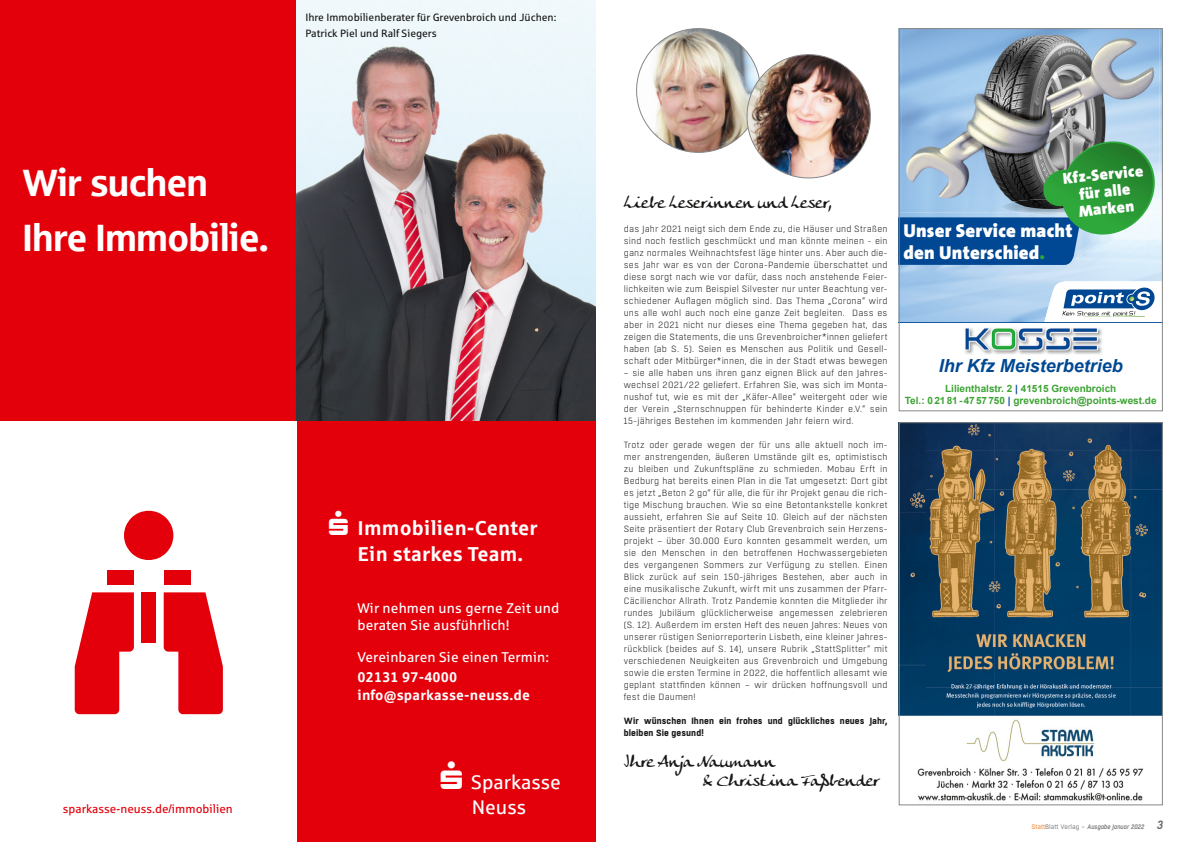
<style>
.page{position:relative;width:1191px;height:842px;background:#fff}
.page>*{position:absolute;margin:0;border:0;box-sizing:border-box;transform-origin:0 0}
.t1{font:38.1px/55.1px "Sparkasse Head";color:#fff}
.t2{font:700 20.1px/26.2px "Sparkasse Rg";letter-spacing:.01em;color:#fff}
.t3{font:19.8px/24.9px "Sparkasse Rg";color:#fff}
.t4{font:900 18.8px/21.9px "The Sans";letter-spacing:.01em;color:#fff}
.t5{font:italic 700 18px "Arial";color:#004893}
.Headline{font:17px "Anke Calligraphic FG";letter-spacing:.04em;color:#181716}
.t6{font:900 16px/17.1px "The Sans";color:#fff;text-align:center}
.t7{font:14.1px/16.1px "Sparkasse Rg";letter-spacing:.01em;color:#fff}
.t8{font:700 14.1px "Sparkasse Rg";letter-spacing:.01em;color:#fff}
.t9{font:11.9px "Sparkasse Rg";color:#e3000b}
.t10{font:10.6px/15.5px "Sparkasse Rg";color:#181716}
.t11{font:700 10px/12px "Arial";color:#3ca432;text-align:center}
.Fließtext{font:300 9px/12px "Boxed";letter-spacing:.015em;color:#181716;text-align:justify}
.Fließtext-2{font:700 9px/12px "Boxed";letter-spacing:.01em;color:#181716}
.t12{font:italic 500 6.5px "Boxed";color:#6e6e6e}
.s1{font-weight:700}
.s2{color:#29a838}
.s3{color:#004893}
.s4{font-weight:400;font-style:normal;color:#ee7113}
.s5{font-weight:400;font-style:normal}
.s6{font-weight:600;font-size:12px}
</style>
<div class="page">
<div style="left:141px;top:592px;width:15px;height:51px;background:#e3000b"></div>
<div style="left:164px;top:570px;width:26px;height:15px;background:#e3000b"></div>
<svg style="left:164px;top:592px;width:59px;height:122px"></svg>
<div style="left:107px;top:570px;width:27px;height:15px;background:#e3000b"></div>
<svg style="left:75px;top:592px;width:59px;height:122px"></svg>
<svg style="left:124px;top:511px;width:49px;height:49px"></svg>
<div style="left:0;top:0;width:297px;height:421px;background:#e3000b"></div>
<div style="left:297px;top:421px;width:298px;height:421px;background:#e3000b"></div>
<img style="left:297px;top:0;width:298px;height:421px">
<img style="left:901px;top:424px;width:259px;height:377px">
<div style="left:899px;top:422px;width:263px;height:383px;border:1px solid #868786"></div>
<img style="left:965px;top:328px;width:137px;height:26px">
<img style="left:965px;top:327px;width:132px;height:25px">
<svg style="left:901px;top:30px;width:259px;height:292px;background:#82a5b4"></svg>
<div style="left:899px;top:28px;width:263px;height:383px;border:1px solid #868786"></div>
<img style="left:636px;top:28px;width:235px;height:151px">
<p class="t10" style="left:305px;top:10px;width:252px">Ihre Immobilienberater für Grevenbroich und Jüchen:<br>Patrick Piel und Ralf Siegers</p>
<p class="t1" style="left:23px;top:153px;width:247px">Wir suchen<br>Ihre Immobilie.</p>
<p class="t9" style="left:63px;top:801px;width:171px">sparkasse-neuss.de/immobilien</p>
<p class="t2" style="left:357px;top:514px;width:181px">Immobilien-Center<br>Ein starkes Team.</p>
<p class="t7" style="left:357px;top:600px;width:203px">Wir nehmen uns gerne Zeit und beraten Sie ausführlich!</p>
<p class="t7" style="left:357px;top:646px;width:193px;line-height:20.1px">Vereinbaren Sie einen Termin:<br><span class="s1">02131 97-4000</span></p>
<p class="t8" style="left:357px;top:686px;width:174px">info@sparkasse-neuss.de</p>
<p class="t3" style="left:471px;top:769px;width:91px">Sparkasse<br>Neuss</p>
<p class="Headline" style="left:624px;top:193px;width:209px">Liebe Leserinnen und Leser,</p>
<p class="Fließtext" style="left:624px;top:223px;width:265px">das Jahr 2021 neigt sich dem Ende zu, die Häuser und Straßen sind noch festlich geschmückt und man könnte meinen - ein ganz normales Weihnachtsfest läge hinter uns. Aber auch die&shy;ses Jahr war es von der Corona-Pandemie überschattet und diese sorgt nach wie vor dafür, dass noch anstehende Feier&shy;lichkeiten wie zum Beispiel Silvester nur unter Beachtung ver&shy;schiedener Auflagen möglich sind. Das Thema „Corona“ wird uns alle wohl auch noch eine ganze Zeit begleiten. Dass es aber in 2021 nicht nur dieses eine Thema gegeben hat, das zeigen die Statements, die uns Grevenbroicher*innen geliefert haben (ab S. 5). Seien es Menschen aus Politik und Gesell&shy;schaft oder Mitbürger*innen, die in der Stadt etwas bewegen</p>
<p class="Fließtext" style="left:624px;top:367px;width:265px">– sie alle haben uns ihren ganz eignen Blick auf den Jahres&shy;wechsel 2021/22 geliefert. Erfahren Sie, was sich im Monta&shy;nushof tut, wie es mit der „Käfer-Allee“ weitergeht oder wie der Verein „Sternschnuppen für behinderte Kinder e.V.“ sein 15-jähriges Bestehen im kommenden Jahr feiern wird.</p>
<p class="Fließtext" style="left:624px;top:439px;width:265px">Trotz oder gerade wegen der für uns alle aktuell noch im&shy;mer anstrengenden, äußeren Umstände gilt es, optimistisch zu bleiben und Zukunftspläne zu schmieden. Mobau Erft in Bedburg hat bereits einen Plan in die Tat umgesetzt: Dort gibt es jetzt „Beton 2 go“ für alle, die für ihr Projekt genau die rich&shy;tige Mischung brauchen. Wie so eine Betontankstelle konkret aussieht, erfahren Sie auf Seite 10. Gleich auf der nächsten Seite präsentiert der Rotary Club Grevenbroich sein Herzens&shy;projekt – über 30.000 Euro konnten gesammelt werden, um sie den Menschen in den betroffenen Hochwassergebieten des vergangenen Sommers zur Verfügung zu stellen. Einen Blick zurück auf sein 150-jähriges Bestehen, aber auch in eine musikalische Zukunft, wirft mit uns zusammen der Pfarr-Cäcilienchor Allrath. Trotz Pandemie konnten die Mitglieder ihr rundes Jubiläum glücklicherweise angemessen zelebrieren (S. 12). Außerdem im ersten Heft des neuen Jahres: Neues von unserer rüstigen Seniorreporterin Lisbeth, eine kleiner Jahres&shy;rückblick (beides auf S. 14), unsere Rubrik „StattSplitter“ mit verschiedenen Neuigkeiten aus Grevenbroich und Umgebung sowie die ersten Termine in 2022, die hoffentlich allesamt wie geplant stattfinden können – wir drücken hoffnungsvoll und fest die Daumen!</p>
<p class="Fließtext-2" style="left:624px;top:716px;width:265px">Wir wünschen Ihnen ein frohes und glückliches neues Jahr, bleiben Sie gesund!</p>
<p class="Headline" style="left:624px;top:752px;width:152px">Ihre Anja Naumann</p>
<p class="Headline" style="left:703px;top:771px;width:178px">&amp; Christina Faßbender</p>
<p class="t6" style="left:1062px;top:170px;width:82px;rotate:-6deg">Kfz-Service für alle<br>Marken</p>
<p class="t4" style="left:903px;top:219px;width:171px">Unser Service macht den Unterschied<span class="s2">.</span></p>
<p class="t5" style="left:938px;top:354px;width:186px">Ihr Kfz Meisterbetrieb</p>
<p class="t11" style="left:905px;top:382px;width:253px">Lilienthalstr. 2 <span class="s3">|</span> 41515 Grevenbroich<br>Tel.: 0 21 81 - 47 57 750 <span class="s3">|</span> grevenbroich@points-west.de</p>
<p class="t12" style="left:1031px;top:822px;width:133px"><span class="s4">Statt</span><span class="s5">Blatt Verlag –</span> Ausgabe Januar 2022 <span class="s6">3</span></p>
</div>
